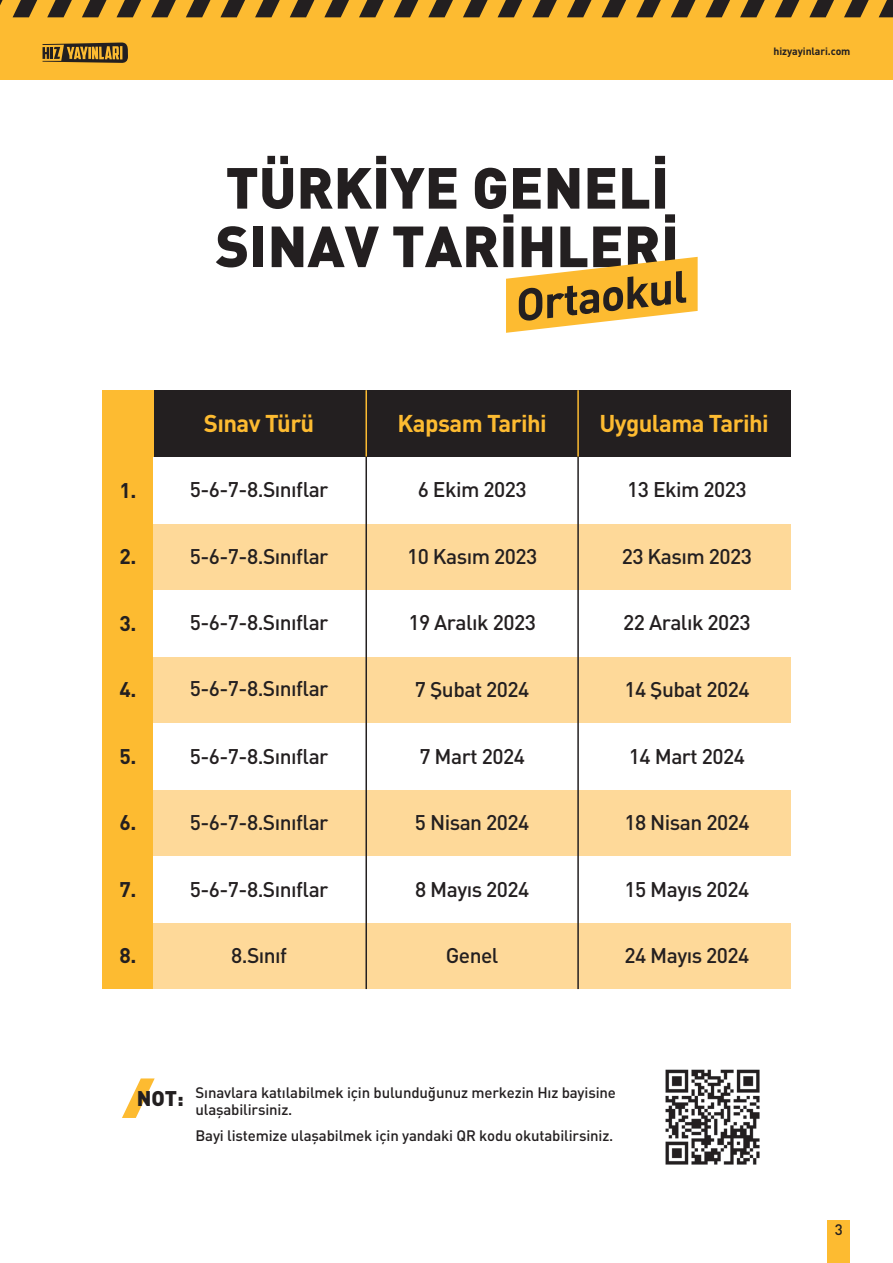
<style>
.page{position:relative;width:893px;height:1263px;background:#fff}
.page>*{position:absolute;margin:0;border:0;box-sizing:border-box;transform-origin:0 0}
.t1{font:900 57px/58.5px "DI Nbek";color:#231f20}
.t2{font:44.7px "DINBEK Bold";color:#231f20}
.t3{font:700 24px "DIN Pro";letter-spacing:-.025em;color:#fdbb31}
.t4{font:500 21px "DI Nbek";letter-spacing:-.025em;color:#231f20}
.t5{font:21px "DINBEK Bold";color:#231f20}
.t6{font:21px "DIN Black";color:#231f20}
.t7{font:15px/16.5px "DIN Medium";letter-spacing:-.01em;color:#231f20}
.t8{font:500 15px "DI Nbek";color:#231f20}
.t9{font:10.5px "DINBEK Bold";letter-spacing:-.01em;color:#231f20}
</style>
<div class="page">
<div style="left:827px;top:1220px;width:23px;height:43px;background:#fdbb31"></div>
<div style="left:0;top:0;width:893px;height:80px;background:#fdbb31"></div>
<svg style="left:43px;top:42px;width:85px;height:21px"></svg>
<svg style="left:0;top:0;width:893px;height:17px"></svg>
<svg style="left:506px;top:257px;width:192px;height:76px"></svg>
<div style="left:154px;top:390px;width:637px;height:67px;background:#231f20"></div>
<div style="left:102px;top:390px;width:52px;height:599px;background:#fdbb31"></div>
<div style="left:154px;top:523px;width:637px;height:67px;background:#fed999"></div>
<div style="left:154px;top:656px;width:637px;height:67px;background:#fed999"></div>
<div style="left:154px;top:789px;width:637px;height:67px;background:#fed999"></div>
<div style="left:154px;top:922px;width:637px;height:67px;background:#fed999"></div>
<hr style="left:365px;top:390px;width:2px;height:67px;background:#fdbb31">
<hr style="left:577px;top:390px;width:2px;height:67px;background:#fdbb31">
<hr style="left:365px;top:457px;width:2px;height:532px;background:#231f20">
<hr style="left:577px;top:457px;width:2px;height:532px;background:#231f20">
<svg style="left:122px;top:1078px;width:33px;height:40px"></svg>
<img style="left:665px;top:1069px;width:95px;height:96px">
<h1 class="t1" style="left:216px;top:156px;width:465px">TÜRKİYE GENELİ<br>SINAV TARİHLERİ</h1>
<h2 class="t2" style="left:511px;top:277px;width:174px;rotate:-7deg">Ortaokul</h2>
<p class="t9" style="left:774px;top:45px;width:78px">hizyayinlari.com</p>
<p class="t3" style="left:204px;top:407px;width:112px">Sınav Türü</p>
<p class="t3" style="left:398px;top:407px;width:151px">Kapsam Tarihi</p>
<p class="t3" style="left:599px;top:407px;width:171px">Uygulama Tarihi</p>
<p class="t5" style="left:119px;top:476px;width:18px">1.</p>
<p class="t4" style="left:190px;top:476px;width:140px">5-6-7-8.Sınıflar</p>
<p class="t4" style="left:418px;top:476px;width:110px">6 Ekim 2023</p>
<p class="t4" style="left:627px;top:476px;width:121px">13 Ekim 2023</p>
<p class="t5" style="left:119px;top:543px;width:18px">2.</p>
<p class="t4" style="left:190px;top:543px;width:140px">5-6-7-8.Sınıflar</p>
<p class="t4" style="left:407px;top:543px;width:132px">10 Kasım 2023</p>
<p class="t4" style="left:622px;top:543px;width:132px">23 Kasım 2023</p>
<p class="t5" style="left:119px;top:609px;width:18px">3.</p>
<p class="t4" style="left:190px;top:609px;width:140px">5-6-7-8.Sınıflar</p>
<p class="t4" style="left:408px;top:609px;width:129px">19 Aralık 2023</p>
<p class="t4" style="left:623px;top:609px;width:129px">22 Aralık 2023</p>
<p class="t5" style="left:119px;top:676px;width:18px">4.</p>
<p class="t4" style="left:190px;top:675px;width:140px">5-6-7-8.Sınıflar</p>
<p class="t4" style="left:415px;top:676px;width:116px">7 Şubat 2024</p>
<p class="t4" style="left:624px;top:676px;width:127px">14 Şubat 2024</p>
<p class="t5" style="left:119px;top:742px;width:18px">5.</p>
<p class="t4" style="left:190px;top:742px;width:140px">5-6-7-8.Sınıflar</p>
<p class="t4" style="left:419px;top:742px;width:107px">7 Mart 2024</p>
<p class="t4" style="left:629px;top:742px;width:118px">14 Mart 2024</p>
<p class="t5" style="left:119px;top:809px;width:18px">6.</p>
<p class="t4" style="left:190px;top:809px;width:140px">5-6-7-8.Sınıflar</p>
<p class="t4" style="left:415px;top:809px;width:116px">5 Nisan 2024</p>
<p class="t4" style="left:624px;top:809px;width:127px">18 Nisan 2024</p>
<p class="t5" style="left:119px;top:876px;width:18px">7.</p>
<p class="t4" style="left:190px;top:875px;width:140px">5-6-7-8.Sınıflar</p>
<p class="t4" style="left:415px;top:875px;width:116px">8 Mayıs 2024</p>
<p class="t4" style="left:624px;top:875px;width:126px">15 Mayıs 2024</p>
<p class="t5" style="left:119px;top:942px;width:18px">8.</p>
<p class="t4" style="left:231px;top:942px;width:58px">8.Sınıf</p>
<p class="t4" style="left:446px;top:942px;width:54px">Genel</p>
<p class="t4" style="left:624px;top:942px;width:126px">24 Mayıs 2024</p>
<p class="t6" style="left:137px;top:1084px;width:49px">NOT:</p>
<p class="t7" style="left:195px;top:1084px;width:422px">Sınavlara katılabilmek için bulunduğunuz merkezin Hız bayisine ulaşabilirsiniz.</p>
<p class="t7" style="left:195px;top:1127px;width:419px">Bayi listemize ulaşabilmek için yandaki QR kodu okutabilirsiniz.</p>
<p class="t8" style="left:835px;top:1220px;width:9px">3</p>
</div>
